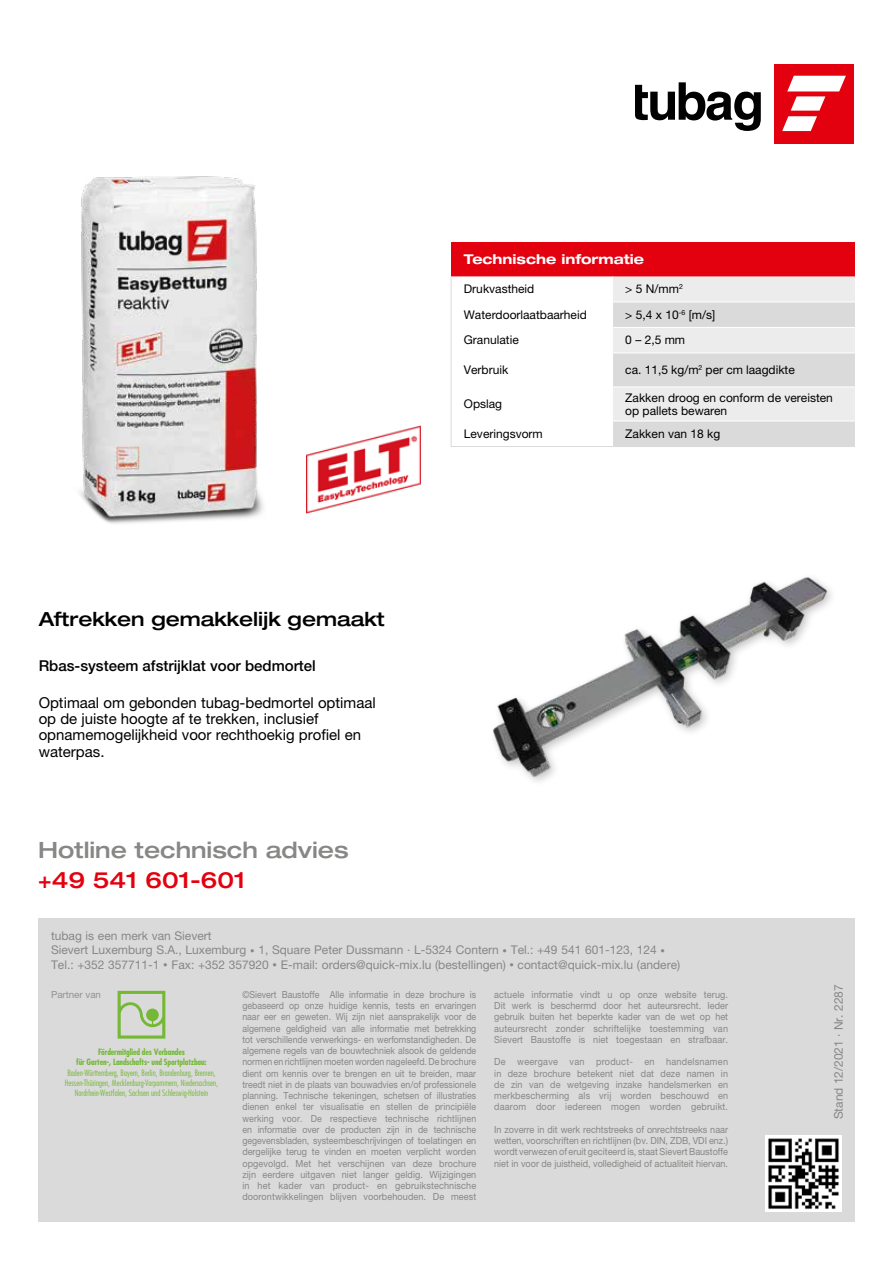
<style>
.page{position:relative;width:893px;height:1263px;background:#fff}
.page>*{position:absolute;margin:0;border:0;box-sizing:border-box;transform-origin:0 0}
.t1{font:500 expanded 22.5px "Helvetica Neue LT Pro";color:#878786}
.t2{font:500 expanded 22.5px "Helvetica Neue LT Pro";color:#e3000f}
.t3{font:500 expanded 19.5px "Helvetica Neue LT Pro";color:#000}
.t4{font:15px/16.2px "Helvetica Neue LT Pro";color:#000}
.t5{font:500 15px "Helvetica Neue LT Pro";color:#000}
.t6{font:700 expanded 13.5px "Helvetica Neue LT Pro";color:#fff}
.t7{font:12px/14.4px "Helvetica Neue LT Pro";color:#878786}
.t8{font:12px/13.5px "Helvetica Neue LT Pro";color:#000}
.t9{font:9.75px/11.2px "Helvetica Neue LT Pro";letter-spacing:.015em;color:#878786;text-align:justify;scale:.9 1}
.t10{font:9.75px/11.2px "Helvetica Neue LT Pro";letter-spacing:.015em;color:#878786;text-align:justify;scale:.93 1}
.t11{font:9.75px "Helvetica Neue LT Pro";color:#919292}
.t12{font:300 condensed 8.4px/10.2px "Futura";letter-spacing:.01em;color:#74b836;text-align:center}
.t13{font:700 condensed 8.4px/10.2px "Futura";letter-spacing:-.015em;color:#74b836;text-align:center}
.s1{font-size:9px}
</style>
<div class="page">
<img style="left:493px;top:577px;width:335px;height:202px">
<div style="left:38px;top:918px;width:817px;height:304px;background:#dadada"></div>
<img style="left:766px;top:1135px;width:76px;height:76px">
<svg style="left:118px;top:991px;width:47px;height:47px"></svg>
<img style="left:79px;top:176px;width:184px;height:348px">
<img style="left:306px;top:425px;width:115px;height:88px">
<svg style="left:635px;top:82px;width:126px;height:49px"></svg>
<div style="left:774px;top:64px;width:80px;height:80px;background:#e3000f"></div>
<svg style="left:782px;top:76px;width:64px;height:55px"></svg>
<div style="left:451px;top:242px;width:404px;height:34px;background:#e3000f"></div>
<svg style="left:451px;top:276px;width:404px;height:170px"></svg>
<hr style="left:451px;top:446px;width:162px;height:1px;background:#dadada">
<hr style="left:613px;top:446px;width:242px;height:1px;background:#dadada">
<hr style="left:613px;top:302px;width:242px;height:1px;background:#fff">
<hr style="left:613px;top:327px;width:242px;height:1px;background:#fff">
<hr style="left:613px;top:353px;width:242px;height:1px;background:#fff">
<hr style="left:613px;top:387px;width:242px;height:1px;background:#fff">
<hr style="left:613px;top:421px;width:242px;height:1px;background:#fff">
<h2 class="t3" style="left:39px;top:607px;width:348px">Aftrekken gemakkelijk gemaakt</h2>
<h3 class="t5" style="left:39px;top:657px;width:279px">Rbas-systeem afstrijklat voor bedmortel</h3>
<h3 class="t4" style="left:39px;top:694px;width:339px">Optimaal om gebonden tubag-bedmortel optimaal op de juiste hoogte af te trekken, inclusief opnamemogelijkheid voor rechthoekig profiel en waterpas.</h3>
<h1 class="t1" style="left:38px;top:836px;width:312px">Hotline technisch advies</h1>
<h1 class="t2" style="left:38px;top:866px;width:209px">+49 541 601-601</h1>
<h3 class="t6" style="left:464px;top:251px;width:182px">Technische informatie</h3>
<p class="t8" style="left:464px;top:282px;width:72px">Drukvastheid</p>
<p class="t8" style="left:625px;top:282px;width:59px">&gt; 5 N/mm<sup>2</sup></p>
<p class="t8" style="left:464px;top:308px;width:124px">Waterdoorlaatbaarheid</p>
<p class="t8" style="left:625px;top:308px;width:91px">&gt; 5,4 x 10<sup>-6</sup> [m/s]</p>
<p class="t8" style="left:464px;top:333px;width:56px">Granulatie</p>
<p class="t8" style="left:625px;top:333px;width:61px">0 – 2,5 mm</p>
<p class="t8" style="left:464px;top:363px;width:46px">Verbruik</p>
<p class="t8" style="left:625px;top:363px;width:171px">ca. 11,5 kg/m<sup>2</sup> per cm laagdikte</p>
<p class="t8" style="left:464px;top:397px;width:40px">Opslag</p>
<p class="t8" style="left:625px;top:390px;width:209px">Zakken droog en conform de vereisten op pallets bewaren</p>
<p class="t8" style="left:464px;top:427px;width:80px">Leveringsvorm</p>
<p class="t8" style="left:625px;top:427px;width:96px">Zakken van 18 kg</p>
<p class="t7" style="left:51px;top:928px;width:631px">tubag is een merk van Sievert<br>Sievert Luxemburg S.A., Luxemburg <span class="s1">•</span> 1, Square Peter Dussmann · L-5324 Contern <span class="s1">•</span> Tel.: +49 541 601-123, 124 <span class="s1">•<br></span>Tel.: +352 357711-1 <span class="s1">•</span> Fax: +352 357920 <span class="s1">•</span> E-mail: orders@quick-mix.lu (bestellingen) <span class="s1">•</span> contact@quick-mix.lu (andere)</p>
<p class="t9" style="left:242px;top:988px;width:262px">©Sievert Baustoffe Alle informatie in deze brochure is gebaseerd op onze huidige kennis, tests en ervaringen naar eer en geweten. Wij zijn niet aansprakelijk voor de algemene geldigheid van alle informatie met betrekking tot verschillende verwerkings- en werfomstandigheden. De algemene regels van de bouwtechniek alsook de geldende normen en richtlijnen moeten worden nageleefd. De brochure dient om kennis over te brengen en uit te breiden, maar treedt niet in de plaats van bouwadvies en/of professionele planning. Technische tekeningen, schetsen of illustraties dienen enkel ter visualisatie en stellen de principiële werking voor. De respectieve technische richtlijnen en informatie over de producten zijn in de technische gegevensbladen, systeembeschrijvingen of toelatingen en dergelijke terug te vinden en moeten verplicht worden opgevolgd. Met het verschijnen van deze brochure zijn eerdere uitgaven niet langer geldig. Wijzigingen in het kader van product- en gebruikstechnische doorontwikkelingen blijven voorbehouden. De meest</p>
<p class="t10" style="left:494px;top:988px;width:253px">actuele informatie vindt u op onze website terug.<br>Dit werk is beschermd door het auteursrecht. Ieder gebruik buiten het beperkte kader van de wet op het auteursrecht zonder schriftelijke toestemming van Sievert Baustoffe is niet toegestaan en strafbaar.</p>
<p class="t11" style="left:51px;top:988px;width:52px">Partner van</p>
<p class="t7" style="left:831px;top:1119px;width:137px;rotate:-90deg">Stand 12/2021 · Nr. 2287</p>
<p class="t13" style="left:76px;top:1047px;width:132px">Fördermitglied des Verbandes<br>für Garten-, Landschafts- und Sportplatzbau:</p>
<p class="t12" style="left:65px;top:1067px;width:155px">Baden-Württemberg, Bayern, Berlin, Brandenburg, Bremen,<br>Hessen-Thüringen, Mecklenburg-Vorpommern, Niedersachsen,<br>Nordrhein-Westfalen, Sachsen und Schleswig-Holstein</p>
<p class="t10" style="left:494px;top:1056px;width:253px">De weergave van product- en handelsnamen in deze brochure betekent niet dat deze namen in de zin van de wetgeving inzake handelsmerken en merkbescherming als vrij worden beschouwd en daarom door iedereen mogen worden gebruikt.</p>
<p class="t10" style="left:494px;top:1123px;width:253px">In zoverre in dit werk rechtstreeks of onrechtstreeks naar wetten, voorschriften en richtlijnen (bv. DIN, ZDB, VDI enz.) wordt verwezen of eruit geciteerd is, staat Sievert Baustoffe niet in voor de juistheid, volledigheid of actualiteit hiervan.</p>
</div>
